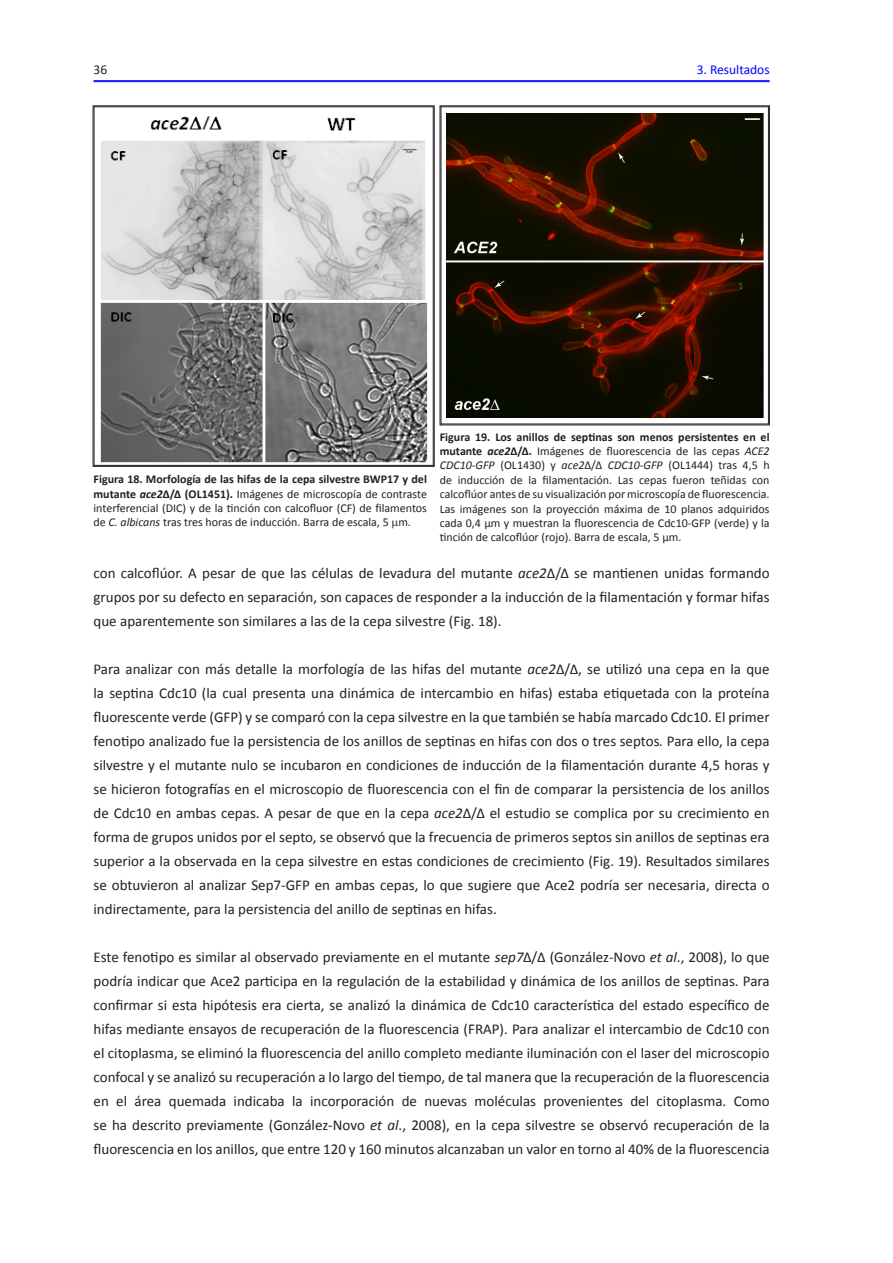
<style>
.page{position:relative;width:893px;height:1263px;background:#fff}
.page>*{position:absolute;margin:0;border:0;box-sizing:border-box;transform-origin:0 0}
.t1{font:15px/24px "Calibri";color:#231f20;text-align:justify}
.t2{font:13.5px "Calibri";color:#00f}
.t3{font:13.5px "Calibri";color:#231f20}
.Pie_Figura{font:12px/14.4px "Calibri";color:#231f20;text-align:justify}
.s1{font-weight:700}
.s2{font-weight:700;font-style:italic}
.s3{font-style:italic}
</style>
<div class="page">
<hr style="left:94px;top:80px;width:676px;height:1px;background:#00f">
<hr style="left:94px;top:81px;width:676px;height:1px;background:#00f">
<svg style="left:93px;top:105px;width:342px;height:362px"></svg>
<svg style="left:439px;top:105px;width:331px;height:320px"></svg>
<p class="t3" style="left:94px;top:61px;width:15px">36</p>
<p class="t2" style="left:697px;top:61px;width:74px">3. Resultados</p>
<p class="Pie_Figura" style="left:94px;top:471px;width:335px"><span class="s1">Figura 18. Morfología de las hifas de la cepa silvestre BWP17 y del mutante</span> <span class="s2">ace2</span><span class="s1">Δ/Δ (OL1451).</span> Imágenes de microscopía de contraste interferencial (DIC) y de la tinción con calcofluor (CF) de filamentos de <span class="s3">C. albicans</span> tras tres horas de inducción. Barra de escala, 5 m.</p>
<p class="Pie_Figura" style="left:440px;top:429px;width:331px"><span class="s1">Figura 19. Los anillos de septinas son menos persistentes en el mutante</span> <span class="s2">ace2</span><span class="s1">Δ/Δ.</span> Imágenes de fluorescencia de las cepas <span class="s3">ACE2<br>CDC10-GFP</span> (OL1430) y <span class="s3">ace2</span>Δ/Δ <span class="s3">CDC10-GFP</span> (OL1444) tras 4,5 h de inducción de la filamentación. Las cepas fueron teñidas con calcoflúor antes de su visualización por microscopía de fluorescencia.<br>Las imágenes son la proyección máxima de 10 planos adquiridos cada 0,4 μm y muestran la fluorescencia de Cdc10-GFP (verde) y la tinción de calcoflúor (rojo). Barra de escala, 5 μm.</p>
<p class="t1" style="left:94px;top:560px;width:678px">con calcoflúor. A pesar de que las células de levadura del mutante <span class="s3">ace2</span>Δ/Δ se mantienen unidas formando grupos por su defecto en separación, son capaces de responder a la inducción de la filamentación y formar hifas que aparentemente son similares a las de la cepa silvestre (Fig. 18).</p>
<p class="t1" style="left:94px;top:656px;width:678px">Para analizar con más detalle la morfología de las hifas del mutante <span class="s3">ace2</span>Δ/Δ, se utilizó una cepa en la que la septina Cdc10 (la cual presenta una dinámica de intercambio en hifas) estaba etiquetada con la proteína fluorescente verde (GFP) y se comparó con la cepa silvestre en la que también se había marcado Cdc10. El primer fenotipo analizado fue la persistencia de los anillos de septinas en hifas con dos o tres septos<span class="s3">.</span> Para ello, la cepa silvestre y el mutante nulo se incubaron en condiciones de inducción de la filamentación durante 4,5 horas y se hicieron fotografías en el microscopio de fluorescencia con el fin de comparar la persistencia de los anillos de Cdc10 en ambas cepas. A pesar de que en la cepa <span class="s3">ace2</span>Δ/Δ el estudio se complica por su crecimiento en forma de grupos unidos por el septo, se observó que la frecuencia de primeros septos sin anillos de septinas era superior a la observada en la cepa silvestre en estas condiciones de crecimiento (Fig. 19). Resultados similares se obtuvieron al analizar Sep7-GFP en ambas cepas, lo que sugiere que Ace2 podría ser necesaria, directa o indirectamente, para la persistencia del anillo de septinas en hifas.</p>
<p class="t1" style="left:94px;top:944px;width:678px">Este fenotipo es similar al observado previamente en el mutante <span class="s3">sep7</span>Δ/Δ (González-Novo <span class="s3">et al</span>., 2008), lo que podría indicar que Ace2 participa en la regulación de la estabilidad y dinámica de los anillos de septinas. Para confirmar si esta hipótesis era cierta, se analizó la dinámica de Cdc10 característica del estado específico de hifas mediante ensayos de recuperación de la fluorescencia (FRAP). Para analizar el intercambio de Cdc10 con el citoplasma, se eliminó la fluorescencia del anillo completo mediante iluminación con el laser del microscopio confocal y se analizó su recuperación a lo largo del tiempo, de tal manera que la recuperación de la fluorescencia en el área quemada indicaba la incorporación de nuevas moléculas provenientes del citoplasma. Como se ha descrito previamente (González-Novo <span class="s3">et al</span>., 2008), en la cepa silvestre se observó recuperación de la fluorescencia en los anillos, que entre 120 y 160 minutos alcanzaban un valor en torno al 40% de la fluorescencia</p>
</div>
